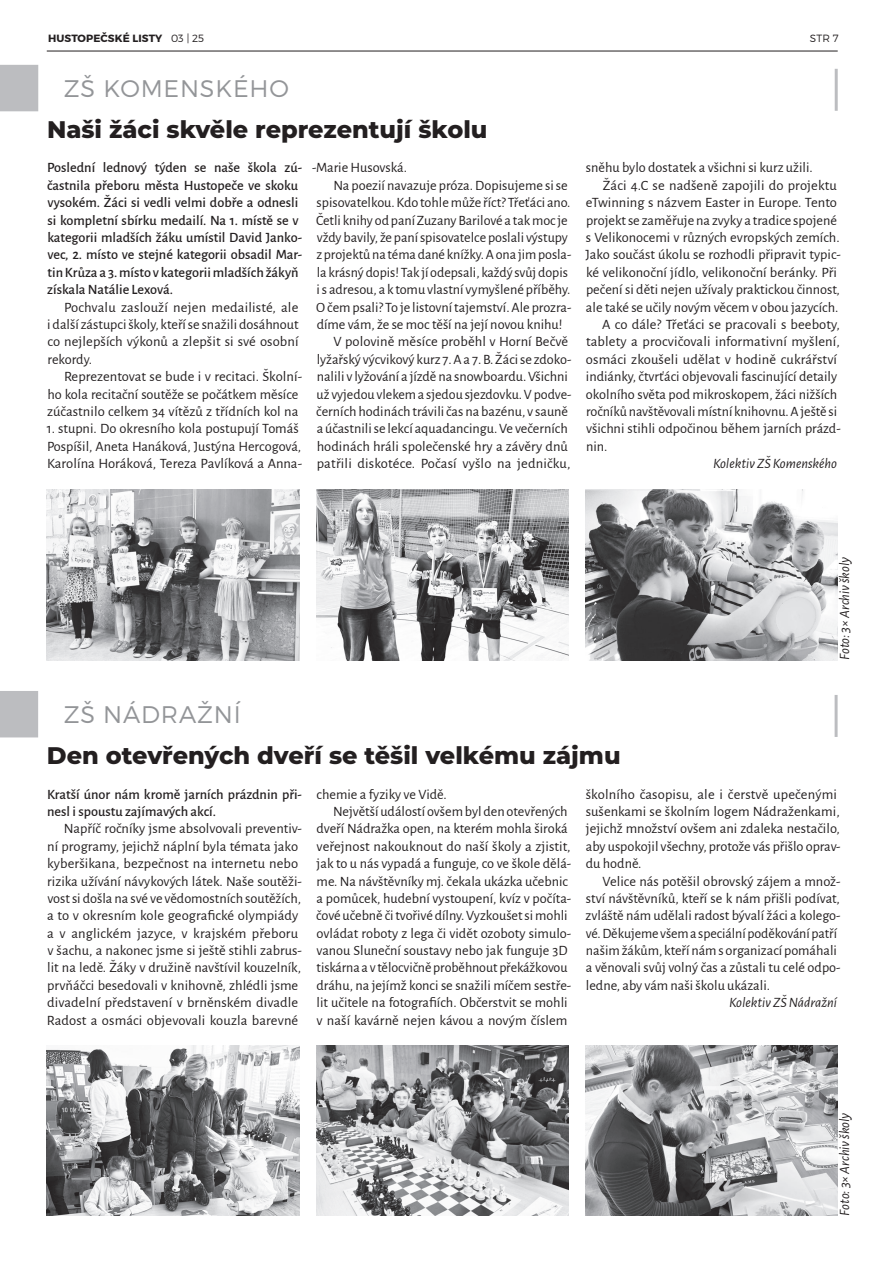
<style>
.page{position:relative;width:893px;height:1263px;background:#fff}
.page>*{position:absolute;margin:0;border:0;box-sizing:border-box;transform-origin:0 0}
.t1{font:800 24px "Montserrat";color:#231f20}
.t2{font:300 24px "Montserrat";letter-spacing:.035em;color:#939598}
.t3{font:14.25px/17.4px "Alegreya Sans";color:#231f20}
.t4{font:500 14.25px/17.4px "Alegreya Sans";color:#231f20}
.t5{font:italic 14.25px "Alegreya Sans";color:#231f20}
.t6{font:700 10.5px "Montserrat";letter-spacing:.01em;color:#231f20}
.t7{font:300 10.5px "Montserrat";color:#231f20}
.s1{font-weight:300}
</style>
<div class="page">
<hr style="left:47px;top:51px;width:791px;height:1px;background:#231f20">
<div style="left:0;top:691px;width:38px;height:46px;background:#bcbdc0"></div>
<hr style="left:835px;top:695px;width:3px;height:42px;background:#bcbdc0">
<div style="left:0;top:65px;width:38px;height:46px;background:#bcbdc0"></div>
<hr style="left:835px;top:69px;width:3px;height:42px;background:#bcbdc0">
<img style="left:47px;top:1046px;width:252px;height:170px">
<img style="left:47px;top:490px;width:252px;height:170px">
<img style="left:316px;top:1046px;width:252px;height:170px">
<img style="left:316px;top:490px;width:252px;height:170px">
<img style="left:585px;top:1046px;width:253px;height:170px">
<img style="left:585px;top:490px;width:253px;height:170px">
<p class="t6" style="left:48px;top:32px;width:157px">HUSTOPEČSKÉ LISTY <span class="s1">03 | 25</span></p>
<p class="t7" style="left:810px;top:32px;width:30px">STR 7</p>
<h1 class="t2" style="left:64px;top:74px;width:226px">ZŠ KOMENSKÉHO</h1>
<h1 class="t1" style="left:47px;top:118px;width:442px">Naši žáci skvěle reprezentují školu</h1>
<p class="t4" style="left:47px;top:159px;width:257px">Poslední lednový týden se naše škola zú&shy;častnila přeboru města Hustopeče ve skoku vysokém. Žáci si vedli velmi dobře a odnesli si kompletní sbírku medailí. Na 1. místě se v kategorii mladších žáku umístil David Janko&shy;vec, 2. místo ve stejné kategorii obsadil Mar&shy;tin Krůza a 3. místo v kategorii mladších žákyň získala Natálie Lexová.</p>
<p class="t3" style="left:47px;top:299px;width:253px;text-align:justify;text-indent:17px">Pochvalu zaslouží nejen medailisté, ale i další zástupci školy, kteří se snažili dosáhnout co nejlepších výkonů a zlepšit si své osobní rekordy.</p>
<p class="t3" style="left:47px;top:368px;width:257px;text-indent:17px">Reprezentovat se bude i v recitaci. Školní&shy;ho kola recitační soutěže se počátkem měsíce zúčastnilo celkem 34 vítězů z třídních kol na</p>
<p class="t3" style="left:47px;top:420px;width:257px">1. stupni. Do okresního kola postupují Tomáš<br>Pospíšil, Aneta Hanáková, Justýna Hercogová,<br>Karolína Horáková, Tereza Pavlíková a Anna-</p>
<p class="t3" style="left:312px;top:159px;width:96px">-Marie Husovská.</p>
<p class="t3" style="left:333px;top:177px;width:236px">Na poezií navazuje próza. Dopisujeme si se</p>
<p class="t3" style="left:317px;top:194px;width:255px">spisovatelkou. Kdo tohle může říct? Třeťáci ano.</p>
<p class="t3" style="left:316px;top:212px;width:253px">Četli knihy od paní Zuzany Barilové a tak moc je</p>
<p class="t3" style="left:317px;top:229px;width:253px">vždy bavily, že paní spisovatelce poslali výstupy</p>
<p class="t3" style="left:316px;top:246px;width:257px">z projektů na téma dané knížky. A ona jim posla-</p>
<p class="t3" style="left:317px;top:264px;width:253px">la krásný dopis! Tak jí odepsali, každý svůj dopis</p>
<p class="t3" style="left:317px;top:281px;width:255px">i s adresou, a k tomu vlastní vymyšlené příběhy.</p>
<p class="t3" style="left:316px;top:299px;width:257px">O čem psali? To je listovní tajemství. Ale prozra-</p>
<p class="t3" style="left:317px;top:316px;width:247px">díme vám, že se moc těší na její novou knihu!</p>
<p class="t3" style="left:333px;top:333px;width:236px">V polovině měsíce proběhl v Horní Bečvě</p>
<p class="t3" style="left:317px;top:351px;width:256px">lyžařský výcvikový kurz 7. A a 7. B. Žáci se zdoko-</p>
<p class="t3" style="left:317px;top:368px;width:253px">nalili v lyžování a jízdě na snowboardu. Všichni</p>
<p class="t3" style="left:317px;top:385px;width:256px">už vyjedou vlekem a sjedou sjezdovku. V podve-</p>
<p class="t3" style="left:316px;top:403px;width:253px">černích hodinách trávili čas na bazénu, v sauně</p>
<p class="t3" style="left:317px;top:420px;width:253px">a účastnili se lekcí aquadancingu. Ve večerních</p>
<p class="t3" style="left:317px;top:438px;width:253px">hodinách hráli společenské hry a závěry dnů</p>
<p class="t3" style="left:317px;top:455px;width:255px">patřili diskotéce. Počasí vyšlo na jedničku,</p>
<p class="t3" style="left:586px;top:159px;width:228px">sněhu bylo dostatek a všichni si kurz užili.</p>
<p class="t3" style="left:603px;top:177px;width:236px">Žáci 4.C se nadšeně zapojili do projektu</p>
<p class="t3" style="left:586px;top:194px;width:252px">eTwinning s názvem Easter in Europe. Tento</p>
<p class="t3" style="left:586px;top:212px;width:253px">projekt se zaměřuje na zvyky a tradice spojené</p>
<p class="t3" style="left:586px;top:229px;width:255px">s Velikonocemi v různých evropských zemích.</p>
<p class="t3" style="left:586px;top:246px;width:257px">Jako součást úkolu se rozhodli připravit typic-</p>
<p class="t3" style="left:586px;top:264px;width:253px">ké velikonoční jídlo, velikonoční beránky. Při</p>
<p class="t3" style="left:586px;top:281px;width:255px">pečení si děti nejen užívaly praktickou činnost,</p>
<p class="t3" style="left:586px;top:299px;width:254px">ale také se učily novým věcem v obou jazycích.</p>
<p class="t3" style="left:602px;top:316px;width:239px">A co dále? Třeťáci se pracovali s beeboty,</p>
<p class="t3" style="left:586px;top:333px;width:255px">tablety a procvičovali informativní myšlení,</p>
<p class="t3" style="left:586px;top:351px;width:253px">osmáci zkoušeli udělat v hodině cukrářství</p>
<p class="t3" style="left:586px;top:368px;width:253px">indiánky, čtvrťáci objevovali fascinující detaily</p>
<p class="t3" style="left:586px;top:385px;width:253px">okolního světa pod mikroskopem, žáci nižších</p>
<p class="t3" style="left:586px;top:403px;width:253px">ročníků navštěvovali místní knihovnu. A ještě si</p>
<p class="t3" style="left:586px;top:420px;width:256px">všichni stihli odpočinou během jarních prázd-</p>
<p class="t3" style="left:586px;top:438px;width:23px">nin.</p>
<p class="t5" style="left:713px;top:455px;width:125px">Kolektiv ZŠ Komenského</p>
<p class="t5" style="left:836px;top:660px;width:106px;rotate:-90deg">Foto: 3× Archiv školy</p>
<h1 class="t2" style="left:64px;top:701px;width:178px">ZŠ NÁDRAŽNÍ</h1>
<h1 class="t1" style="left:47px;top:744px;width:575px">Den otevřených dveří se těšil velkému zájmu</h1>
<p class="t4" style="left:47px;top:785px;width:256px">Kratší únor nám kromě jarních prázdnin při&shy;nesl i spoustu zajímavých akcí.</p>
<p class="t3" style="left:47px;top:820px;width:257px;text-indent:17px">Napříč ročníky jsme absolvovali preventiv&shy;ní programy, jejichž náplní byla témata jako kyberšikana, bezpečnost na internetu nebo rizika užívání návykových látek. Naše soutěži&shy;vost si došla na své ve vědomostních soutěžích, a to v okresním kole geografické olympiády a v anglickém jazyce, v krajském přeboru v šachu, a nakonec jsme si ještě stihli zabrus&shy;lit na ledě. Žáky v družině navštívil kouzelník, prvňáčci besedovali v knihovně, zhlédli jsme divadelní představení v brněnském divadle Radost a osmáci objevovali kouzla barevné</p>
<p class="t3" style="left:317px;top:785px;width:132px">chemie a fyziky ve Vidě.</p>
<p class="t3" style="left:333px;top:803px;width:236px">Největší událostí ovšem byl den otevřených</p>
<p class="t3" style="left:317px;top:820px;width:253px">dveří Nádražka open, na kterém mohla široká</p>
<p class="t3" style="left:317px;top:838px;width:255px">veřejnost nakouknout do naší školy a zjistit,</p>
<p class="t3" style="left:317px;top:855px;width:256px">jak to u nás vypadá a funguje, co ve škole dělá-</p>
<p class="t3" style="left:317px;top:872px;width:253px">me. Na návštěvníky mj. čekala ukázka učebnic</p>
<p class="t3" style="left:317px;top:890px;width:256px">a pomůcek, hudební vystoupení, kvíz v počíta-</p>
<p class="t3" style="left:316px;top:907px;width:253px">čové učebně či tvořivé dílny. Vyzkoušet si mohli</p>
<p class="t3" style="left:317px;top:925px;width:256px">ovládat roboty z lega či vidět ozoboty simulo-</p>
<p class="t3" style="left:317px;top:942px;width:252px">vanou Sluneční soustavy nebo jak funguje 3D</p>
<p class="t3" style="left:317px;top:959px;width:252px">tiskárna a v tělocvičně proběhnout překážkovou</p>
<p class="t3" style="left:317px;top:977px;width:256px">dráhu, na jejímž konci se snažili míčem sestře-</p>
<p class="t3" style="left:317px;top:994px;width:253px">lit učitele na fotografiích. Občerstvit se mohli</p>
<p class="t3" style="left:317px;top:1012px;width:252px">v naší kavárně nejen kávou a novým číslem</p>
<p class="t3" style="left:586px;top:785px;width:256px">školního časopisu, ale i čerstvě upečenými sušenkami se školním logem Nádraženkami, jejichž množství ovšem ani zdaleka nestačilo, aby uspokojil všechny, protože vás přišlo oprav&shy;du hodně.</p>
<p class="t3" style="left:586px;top:872px;width:257px;text-indent:17px">Velice nás potěšil obrovský zájem a množ&shy;ství návštěvníků, kteří se k nám přišli podívat, zvláště nám udělali radost bývalí žáci a kolego&shy;vé. Děkujeme všem a speciální poděkování patří našim žákům, kteří nám s organizací pomáhali a věnovali svůj volný čas a zůstali tu celé odpo&shy;ledne, aby vám naši školu ukázali.</p>
<p class="t5" style="left:729px;top:994px;width:109px">Kolektiv ZŠ Nádražní</p>
<p class="t5" style="left:836px;top:1216px;width:106px;rotate:-90deg">Foto: 3× Archiv školy</p>
</div>
